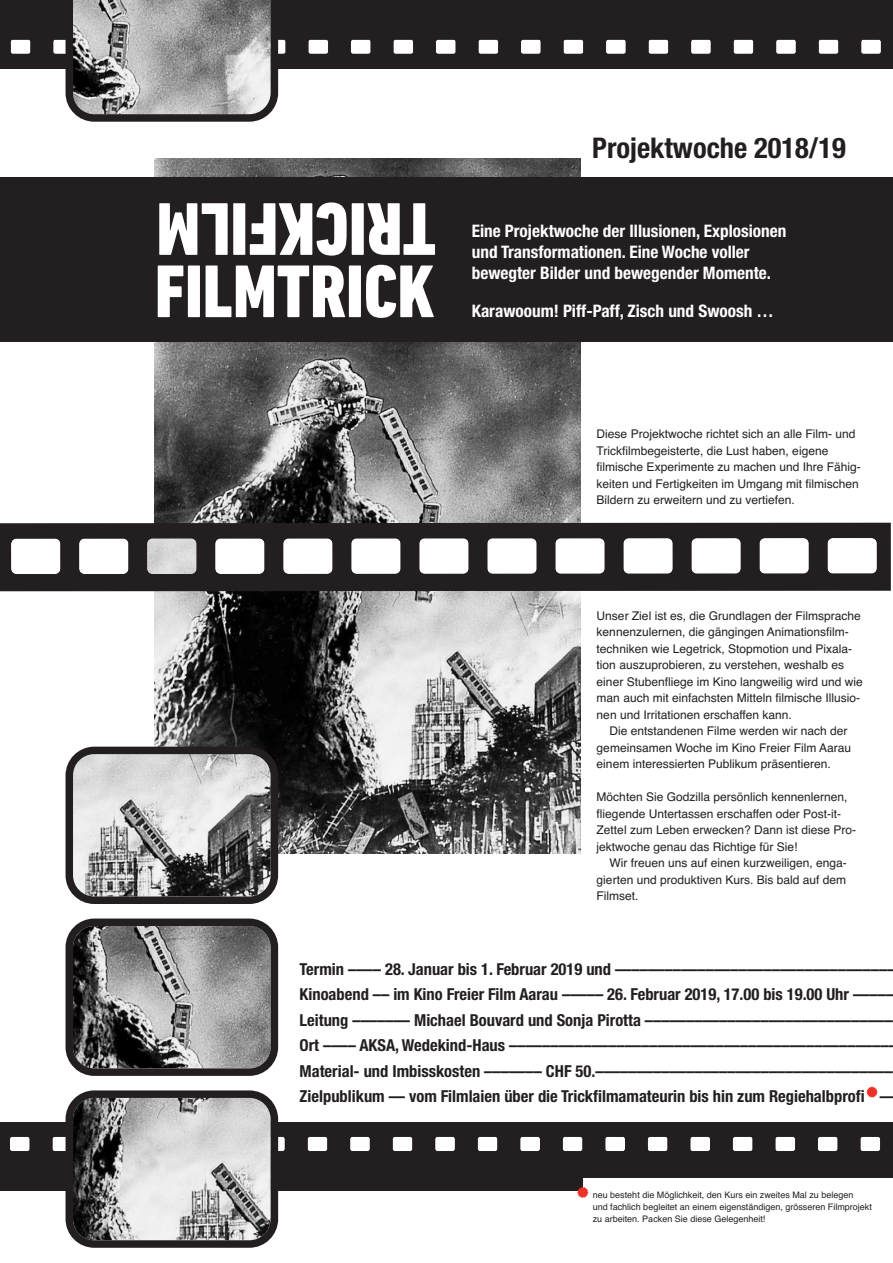
<style>
.page{position:relative;width:893px;height:1263px;background:#fff}
.page>*{position:absolute;margin:0;border:0;box-sizing:border-box;transform-origin:0 0}
.t1{font:800 condensed 75.9px "DIN Next LT Pro";color:#fff}
.t2{font:700 condensed 28.5px "Helvetica Neue";color:#231f20}
.t3{font:700 condensed 17.25px/21px "Helvetica Neue";color:#fff}
.t4{font:700 condensed 16.5px/25.5px "Helvetica Neue";color:#231f20}
.t5{font:12px/16.5px "Helvetica";color:#231f20}
.t6{font:9px/12px "Helvetica";color:#231f20}
</style>
<div class="page">
<img style="left:155px;top:159px;width:425px;height:18px">
<div style="left:0;top:0;width:893px;height:68px;background:#231f20"></div>
<img style="left:155px;top:341px;width:425px;height:512px">
<div style="left:0;top:177px;width:893px;height:164px;background:#231f20"></div>
<div style="left:11px;top:40px;width:19px;height:14px;background:#fff;border-radius:2px"></div>
<div style="left:10px;top:39px;width:21px;height:16px;border:2px solid #231f20;border-radius:3px"></div>
<div style="left:53px;top:40px;width:20px;height:14px;background:#fff;border-radius:2px"></div>
<div style="left:52px;top:39px;width:22px;height:16px;border:2px solid #231f20;border-radius:3px"></div>
<svg style="left:266px;top:40px;width:20px;height:14px"></svg>
<div style="left:265px;top:39px;width:21px;height:16px;border:2px solid #231f20;border-radius:3px"></div>
<div style="left:308px;top:40px;width:20px;height:14px;background:#fff;border-radius:2px"></div>
<div style="left:308px;top:39px;width:21px;height:16px;border:2px solid #231f20;border-radius:3px"></div>
<div style="left:351px;top:40px;width:20px;height:14px;background:#fff;border-radius:2px"></div>
<div style="left:350px;top:39px;width:21px;height:16px;border:2px solid #231f20;border-radius:3px"></div>
<div style="left:393px;top:40px;width:20px;height:14px;background:#fff;border-radius:2px"></div>
<div style="left:393px;top:39px;width:21px;height:16px;border:2px solid #231f20;border-radius:3px"></div>
<div style="left:436px;top:40px;width:20px;height:14px;background:#fff;border-radius:2px"></div>
<div style="left:435px;top:39px;width:21px;height:16px;border:2px solid #231f20;border-radius:3px"></div>
<div style="left:478px;top:40px;width:20px;height:14px;background:#fff;border-radius:2px"></div>
<div style="left:478px;top:39px;width:21px;height:16px;border:2px solid #231f20;border-radius:3px"></div>
<div style="left:521px;top:40px;width:20px;height:14px;background:#fff;border-radius:2px"></div>
<div style="left:520px;top:39px;width:21px;height:16px;border:2px solid #231f20;border-radius:3px"></div>
<div style="left:563px;top:40px;width:20px;height:14px;background:#fff;border-radius:2px"></div>
<div style="left:563px;top:39px;width:21px;height:16px;border:2px solid #231f20;border-radius:3px"></div>
<div style="left:606px;top:40px;width:20px;height:14px;background:#fff;border-radius:2px"></div>
<div style="left:605px;top:39px;width:21px;height:16px;border:2px solid #231f20;border-radius:3px"></div>
<div style="left:648px;top:40px;width:20px;height:14px;background:#fff;border-radius:2px"></div>
<div style="left:648px;top:39px;width:21px;height:16px;border:2px solid #231f20;border-radius:3px"></div>
<div style="left:691px;top:40px;width:20px;height:14px;background:#fff;border-radius:2px"></div>
<div style="left:690px;top:39px;width:22px;height:16px;border:2px solid #231f20;border-radius:3px"></div>
<div style="left:734px;top:40px;width:19px;height:14px;background:#fff;border-radius:2px"></div>
<div style="left:733px;top:39px;width:21px;height:16px;border:2px solid #231f20;border-radius:3px"></div>
<div style="left:776px;top:40px;width:20px;height:14px;background:#fff;border-radius:2px"></div>
<div style="left:775px;top:39px;width:22px;height:16px;border:2px solid #231f20;border-radius:3px"></div>
<div style="left:819px;top:40px;width:19px;height:14px;background:#fff;border-radius:2px"></div>
<div style="left:818px;top:39px;width:21px;height:16px;border:2px solid #231f20;border-radius:3px"></div>
<div style="left:861px;top:40px;width:20px;height:14px;background:#fff;border-radius:2px"></div>
<div style="left:860px;top:39px;width:22px;height:16px;border:2px solid #231f20;border-radius:3px"></div>
<div style="left:0;top:523px;width:891px;height:68px;background:#231f20"></div>
<svg style="left:9px;top:537px;width:53px;height:39px"></svg>
<svg style="left:77px;top:537px;width:53px;height:39px"></svg>
<svg style="left:145px;top:536px;width:53px;height:40px"></svg>
<svg style="left:213px;top:536px;width:53px;height:40px"></svg>
<svg style="left:281px;top:536px;width:53px;height:40px"></svg>
<svg style="left:349px;top:536px;width:53px;height:40px"></svg>
<svg style="left:417px;top:536px;width:54px;height:40px"></svg>
<svg style="left:485px;top:536px;width:54px;height:40px"></svg>
<svg style="left:553px;top:536px;width:54px;height:40px"></svg>
<svg style="left:621px;top:536px;width:54px;height:40px"></svg>
<svg style="left:689px;top:536px;width:54px;height:40px"></svg>
<svg style="left:757px;top:536px;width:54px;height:39px"></svg>
<svg style="left:826px;top:536px;width:53px;height:39px"></svg>
<svg style="left:66px;top:747px;width:212px;height:157px"></svg>
<svg style="left:66px;top:918px;width:212px;height:158px"></svg>
<svg style="left:66px;top:0;width:212px;height:122px"></svg>
<svg style="left:866px;top:1086px;width:12px;height:12px"></svg>
<div style="left:0;top:1123px;width:893px;height:68px;background:#231f20"></div>
<div style="left:860px;top:1137px;width:20px;height:14px;background:#fff;border-radius:2px"></div>
<div style="left:860px;top:1136px;width:21px;height:16px;border:2px solid #231f20;border-radius:3px"></div>
<div style="left:818px;top:1137px;width:20px;height:14px;background:#fff;border-radius:2px"></div>
<div style="left:817px;top:1136px;width:21px;height:16px;border:2px solid #231f20;border-radius:3px"></div>
<div style="left:775px;top:1137px;width:20px;height:14px;background:#fff;border-radius:2px"></div>
<div style="left:775px;top:1136px;width:21px;height:16px;border:2px solid #231f20;border-radius:3px"></div>
<div style="left:733px;top:1137px;width:20px;height:14px;background:#fff;border-radius:2px"></div>
<div style="left:732px;top:1136px;width:21px;height:16px;border:2px solid #231f20;border-radius:3px"></div>
<div style="left:690px;top:1137px;width:20px;height:14px;background:#fff;border-radius:2px"></div>
<div style="left:689px;top:1136px;width:22px;height:16px;border:2px solid #231f20;border-radius:3px"></div>
<div style="left:648px;top:1137px;width:19px;height:14px;background:#fff;border-radius:2px"></div>
<div style="left:647px;top:1136px;width:21px;height:16px;border:2px solid #231f20;border-radius:3px"></div>
<div style="left:605px;top:1137px;width:20px;height:14px;background:#fff;border-radius:2px"></div>
<div style="left:604px;top:1136px;width:22px;height:16px;border:2px solid #231f20;border-radius:3px"></div>
<div style="left:563px;top:1137px;width:19px;height:14px;background:#fff;border-radius:2px"></div>
<div style="left:562px;top:1136px;width:21px;height:16px;border:2px solid #231f20;border-radius:3px"></div>
<div style="left:520px;top:1137px;width:20px;height:14px;background:#fff;border-radius:2px"></div>
<div style="left:519px;top:1136px;width:22px;height:16px;border:2px solid #231f20;border-radius:3px"></div>
<div style="left:478px;top:1137px;width:19px;height:14px;background:#fff;border-radius:2px"></div>
<div style="left:477px;top:1136px;width:21px;height:16px;border:2px solid #231f20;border-radius:3px"></div>
<div style="left:435px;top:1137px;width:20px;height:14px;background:#fff;border-radius:2px"></div>
<div style="left:434px;top:1136px;width:22px;height:16px;border:2px solid #231f20;border-radius:3px"></div>
<div style="left:393px;top:1137px;width:19px;height:14px;background:#fff;border-radius:2px"></div>
<div style="left:392px;top:1136px;width:21px;height:16px;border:2px solid #231f20;border-radius:3px"></div>
<div style="left:350px;top:1137px;width:20px;height:14px;background:#fff;border-radius:2px"></div>
<div style="left:349px;top:1136px;width:22px;height:16px;border:2px solid #231f20;border-radius:3px"></div>
<div style="left:308px;top:1137px;width:19px;height:14px;background:#fff;border-radius:2px"></div>
<div style="left:307px;top:1136px;width:21px;height:16px;border:2px solid #231f20;border-radius:3px"></div>
<svg style="left:265px;top:1137px;width:20px;height:14px"></svg>
<div style="left:264px;top:1136px;width:22px;height:16px;border:2px solid #231f20;border-radius:3px"></div>
<div style="left:52px;top:1137px;width:20px;height:14px;background:#fff;border-radius:2px"></div>
<div style="left:52px;top:1136px;width:21px;height:16px;border:2px solid #231f20;border-radius:3px"></div>
<div style="left:10px;top:1137px;width:20px;height:14px;background:#fff;border-radius:2px"></div>
<div style="left:9px;top:1136px;width:21px;height:16px;border:2px solid #231f20;border-radius:3px"></div>
<div style="left:583px;top:1178px;width:310px;height:53px;background:#fff"></div>
<svg style="left:577px;top:1186px;width:12px;height:12px"></svg>
<svg style="left:66px;top:1090px;width:212px;height:158px"></svg>
<h1 class="t1" style="left:436px;top:255px;width:281px;rotate:-180deg">ML I FKCIRT</h1>
<h1 class="t1" style="left:155px;top:265px;width:281px">FILMTRICK</h1>
<h2 class="t2" style="left:592px;top:124px;width:255px">Projektwoche 2018/19</h2>
<h3 class="t3" style="left:472px;top:220px;width:316px">Eine Projektwoche der Illusionen, Explosionen und Transformationen. Eine Woche voller bewegter Bilder und bewegender Momente.</h3>
<h3 class="t3" style="left:472px;top:299px;width:303px">Karawooum! Piff-Paff, Zisch und Swoosh …</h3>
<p class="t5" style="left:597px;top:426px;width:266px">Diese Projektwoche richtet sich an alle Film- und Trickfilmbegeisterte, die Lust haben, eigene filmische Experimente zu machen und Ihre Fähig&shy;keiten und Fertigkeiten im Umgang mit filmischen Bildern zu erweitern und zu vertiefen.</p>
<p class="t5" style="left:597px;top:607px;width:268px">Unser Ziel ist es, die Grundlagen der Filmsprache kennenzulernen, die gängingen Animationsfilm&shy;techniken wie Legetrick, Stopmotion und Pixala&shy;tion auszuprobieren, zu verstehen, weshalb es einer Stubenfliege im Kino langweilig wird und wie man auch mit einfachsten Mitteln filmische Illusio&shy;nen und Irritationen erschaffen kann.</p>
<p class="t5" style="left:597px;top:723px;width:256px;text-indent:13px">Die entstandenen Filme werden wir nach der gemeinsamen Woche im Kino Freier Film Aarau einem interessierten Publikum präsentieren.</p>
<p class="t5" style="left:597px;top:789px;width:261px">Möchten Sie Godzilla persönlich kennenlernen, fliegende Untertassen erschaffen oder Post-it-Zettel zum Leben erwecken? Dann ist diese Pro&shy;jektwoche genau das Richtige für Sie!</p>
<p class="t5" style="left:597px;top:855px;width:252px;text-align:justify;text-indent:13px">Wir freuen uns auf einen kurzweiligen, enga&shy;gierten und produktiven Kurs. Bis bald auf dem Filmset.</p>
<p class="t4" style="left:300px;top:955px;width:599px">Termin –––– 28. Januar bis 1. Februar 2019 und –––––––––––––––––––––––––––––––––– Kinoabend –– im Kino Freier Film Aarau ––––– 26. Februar 2019, 17.00 bis 19.00 Uhr ––––– Leitung ––––––– Michael Bouvard und Sonja Pirotta –––––––––––––––––––––––––––––– Ort –––– AKSA, Wedekind-Haus ––––––––––––––––––––––––––––––––––––––––––––––– Material- und Imbisskosten ––––––– CHF 50.–––––––––––––––––––––––––––––––––––– Zielpublikum –– vom Filmlaien über die Trickfilmamateurin bis hin zum Regiehalbprofi ––</p>
<p class="t6" style="left:593px;top:1189px;width:281px">neu besteht die Möglichkeit, den Kurs ein zweites Mal zu belegen<br>und fachlich begleitet an einem eigenständigen, grösseren Filmprojekt zu arbeiten. Packen Sie diese Gelegenheit!</p>
</div>
